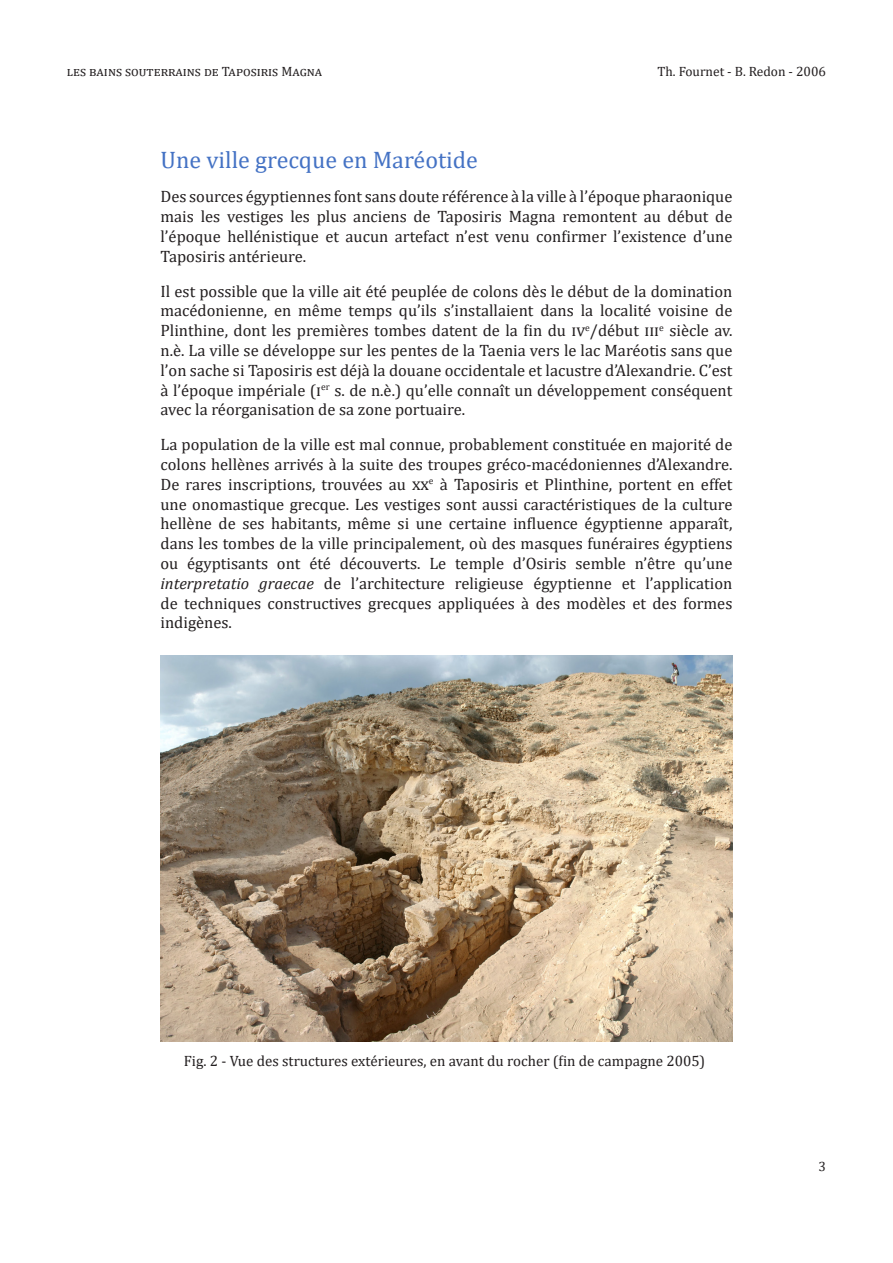
<style>
.page{position:relative;width:893px;height:1263px;background:#fff}
.page>*{position:absolute;margin:0;border:0;box-sizing:border-box;transform-origin:0 0}
.t1{font:24px "Cambria";color:#4472c4}
.t2{font:16.5px/19.8px "Cambria";color:#231f20;text-align:justify}
.t3{font:italic 16.5px "Cambria";color:#231f20}
.t4{font:15px "Cambria";color:#231f20}
.t5{font:13.5px "Cambria";letter-spacing:.055em;color:#231f20}
.t6{font:13.5px "Cambria";color:#231f20}
.s1{font-style:italic}
</style>
<div class="page">
<img style="left:161px;top:655px;width:571px;height:386px">
<p class="t5" style="left:67px;top:64px;width:256px">les bains souterrains de Taposiris Magna</p>
<p class="t6" style="left:657px;top:64px;width:170px">Th. Fournet B- . Redon - 2006</p>
<p class="t1" style="left:161px;top:145px;width:319px">Une ville grecque en Maréotide</p>
<p class="t2" style="left:161px;top:187px;width:573px">Dessources égyptiennes font sans doute référence laà ville ’là époque pharaonique mais les vestiges les plus anciens de Taposiris Magna remontent au début de ’l époque hellénistique et aucun artefact ’n est venu confirmer ’l existence ’d une Taposiris antérieure.</p>
<p class="t2" style="left:161px;top:281px;width:573px">Il est possible que la ville ait été peuplée de colons dès le début de la domination macédonienne, en même temps qu’ils ’s installaient dans la localité voisine de Plinthine, dont les premières tombes datent de la fin du iv<sup>e</sup>/début iii<sup>e</sup> siècle av.<br>.è.n La ville se développe sur les pentes de la Taenia vers le lac Maréotis sans que ’l on sache si Taposiris est déjà la douane occidentale et lacustre ’dAlexandrie ’C. est<br>’là époque impériale (i .s<sup>e</sup> <sup>r</sup> de ) .è.n qu elle connaît un développement conséquent</p>
<p class="t2" style="left:161px;top:380px;width:306px;text-indent:263px">’<br>avec la réorganisation de sa zone portuaire.</p>
<p class="t2" style="left:161px;top:434px;width:573px;text-align:right">La population de la ville est mal connue, probablement constituée en majorité de colons hellènes arrivés laà suite des troupes gréco-macédoniennes ’dAlexandre.<br>De rares inscriptions, trouvées au xx<sup>e</sup> à Taposiris et Plinthine, portent en effet une onomastique grecque. Les vestiges sont aussi caractéristiques de la culture hellène de ses habitants, même si une certaine influence égyptienne apparaî ,t dans les tombes de la ville principalement, où des masques funéraires égyptiens qu’une</p>
<p class="t2" style="left:187px;top:553px;width:82px">égyptisants</p>
<p class="t2" style="left:309px;top:553px;width:23px">été</p>
<p class="t2" style="left:340px;top:553px;width:82px">découverts.</p>
<p class="t2" style="left:635px;top:553px;width:42px">’n être</p>
<p class="t2" style="left:455px;top:553px;width:50px">temple</p>
<p class="t2" style="left:513px;top:553px;width:55px">’d Osiris</p>
<p class="t2" style="left:576px;top:553px;width:52px">semble</p>
<p class="t2" style="left:429px;top:553px;width:18px">Le</p>
<p class="t2" style="left:277px;top:553px;width:25px">ont</p>
<p class="t2" style="left:161px;top:553px;width:19px">ou</p>
<p class="t2" style="left:533px;top:573px;width:80px">égyptienne</p>
<p class="t2" style="left:324px;top:573px;width:19px">de</p>
<p class="t2" style="left:351px;top:573px;width:95px">’l architecture</p>
<p class="t2" style="left:455px;top:573px;width:70px">religieuse</p>
<p class="t2" style="left:645px;top:573px;width:89px">’l application</p>
<p class="t2" style="left:161px;top:573px;width:573px;text-align:left"><span class="s1">interpretatio<br></span>de techniques constructives grecques appliquées à des modèles et des formes indigènes.</p>
<p class="t2" style="left:622px;top:573px;width:15px">et</p>
<p class="t3" style="left:259px;top:571px;width:56px">graecae</p>
<p class="t4" style="left:184px;top:1052px;width:523px">Fig -2. Vue des structures extérieures, en avant du rocher (fin de campagne 2005(</p>
<p class="t6" style="left:818px;top:1159px;width:9px">3</p>
</div>
